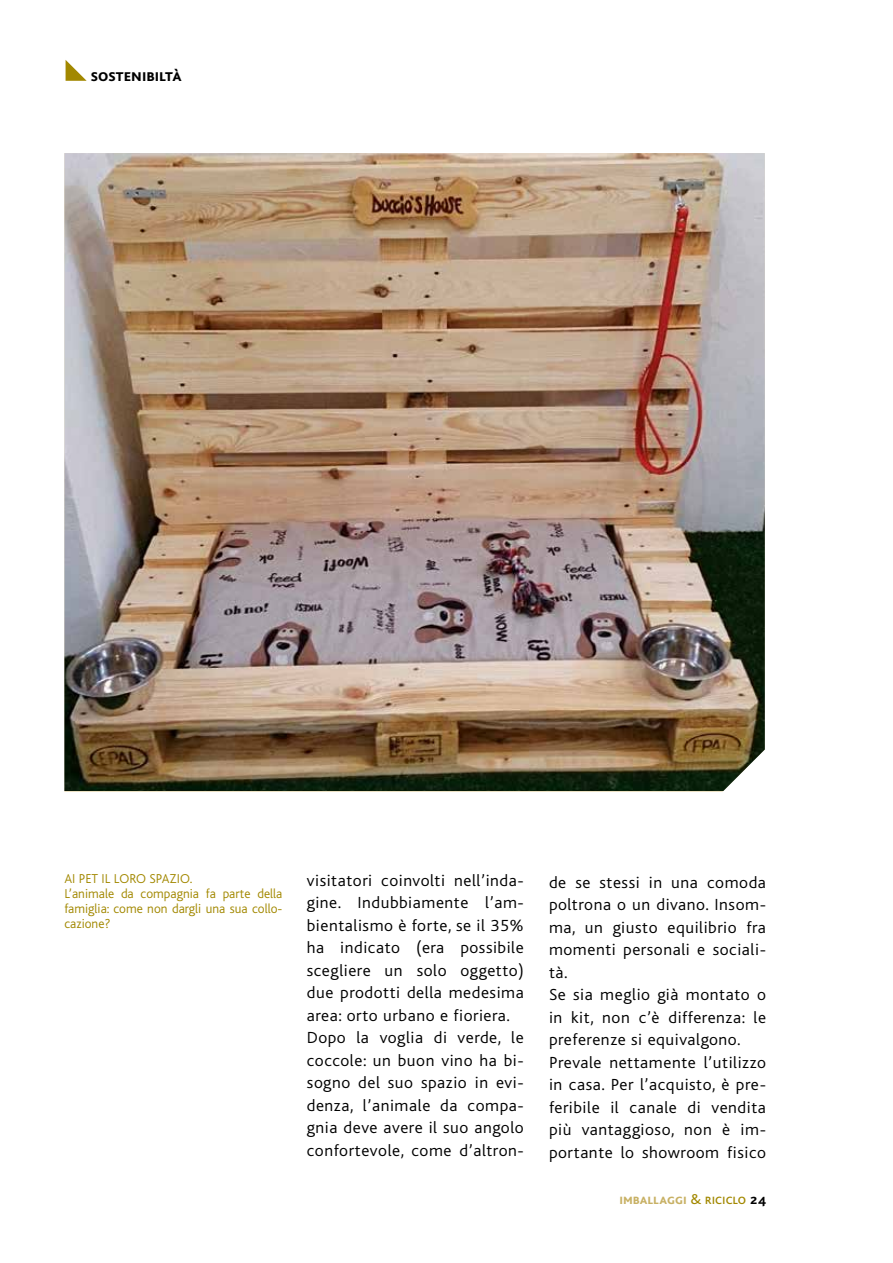
<style>
.page{position:relative;width:893px;height:1263px;background:#fff}
.page>*{position:absolute;margin:0;border:0;box-sizing:border-box;transform-origin:0 0}
.t1{font:700 18px "Bliss Caps";color:#000}
.t2{font:300 16.8px/22.5px "Bliss";letter-spacing:.03em;color:#000;scale:1.04 1}
.t3{font:700 15px "Bliss Caps";color:#c8b165}
.t4{font:300 13.5px/15px "Bliss";color:#a28800}
.s1{font-weight:400;color:#a28800}
.s2{color:#000}
</style>
<div class="page">
<svg style="left:66px;top:60px;width:21px;height:21px"></svg>
<img style="left:64px;top:153px;width:701px;height:638px">
<p class="t1" style="left:91px;top:66px;width:92px">sostenibiltà</p>
<p class="t4" style="left:64px;top:872px;width:220px">AI PET IL LORO SPAZIO.<br>L’animale da compagnia fa parte della famiglia: come non dargli una sua collo&shy;cazione?</p>
<p class="t2" style="left:307px;top:869px;width:210px">visitatori coinvolti nell’inda&shy;gine. Indubbiamente l’am&shy;bientalismo è forte, se il 35% ha indicato (era possibile scegliere un solo oggetto) due prodotti della medesima area: orto urbano e fioriera.<br>Dopo la voglia di verde, le coccole: un buon vino ha bi&shy;sogno del suo spazio in evi&shy;denza, l’animale da compa&shy;gnia deve avere il suo angolo confortevole, come d’altron-</p>
<p class="t2" style="left:549px;top:871px;width:210px">de se stessi in una comoda poltrona o un divano. Insom&shy;ma, un giusto equilibrio fra momenti personali e sociali&shy;tà.<br>Se sia meglio già montato o in kit, non c’è differenza: le preferenze si equivalgono.<br>Prevale nettamente l’utilizzo in casa. Per l’acquisto, è pre&shy;feribile il canale di vendita più vantaggioso, non è im&shy;portante lo showroom fisico</p>
<p class="t3" style="left:619px;top:1191px;width:148px">imballaggi <span class="s1">&amp; riciclo</span> <span class="s2">24</span></p>
</div>
